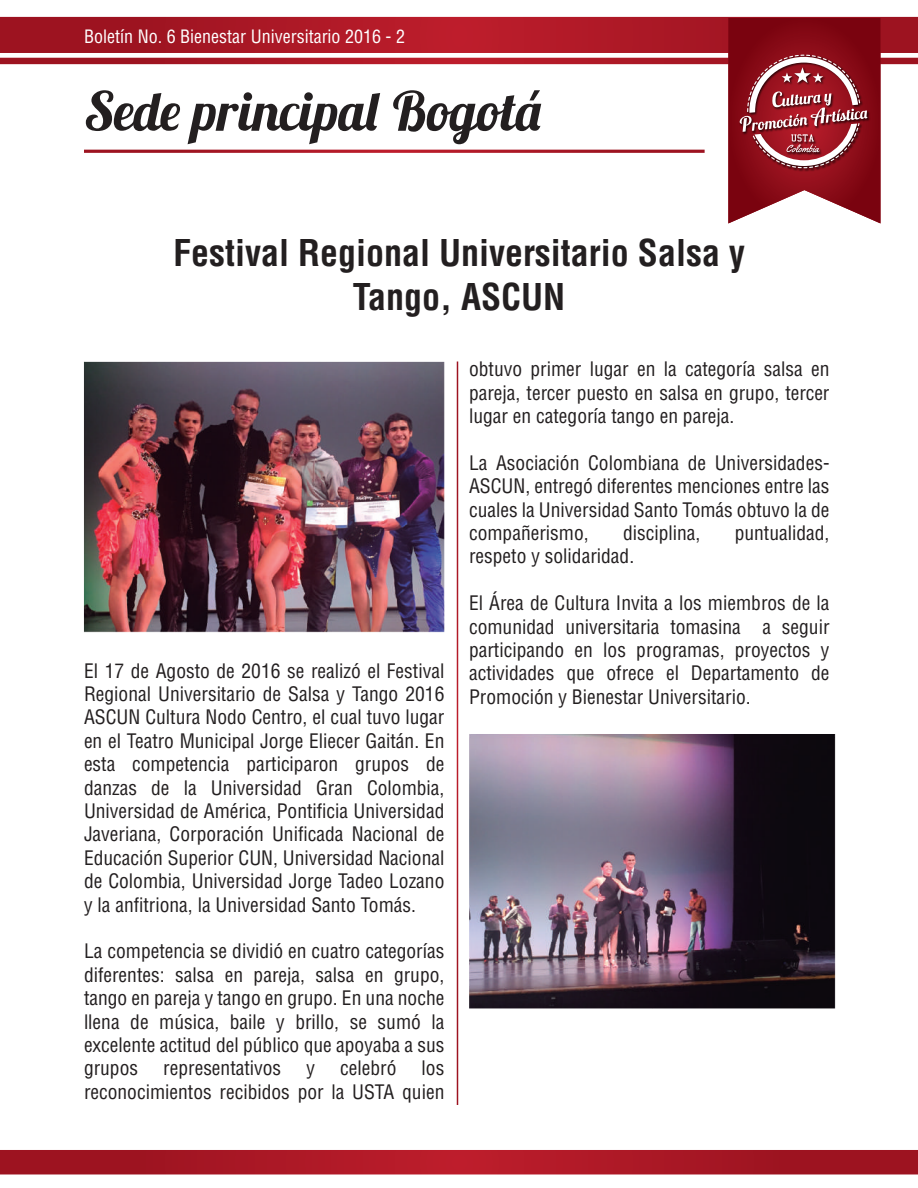
<style>
.page{position:relative;width:918px;height:1188px;background:#fff}
.page>*{position:absolute;margin:0;border:0;box-sizing:border-box;transform-origin:0 0}
.t1{font:54px "Lobster 1.3";color:#231f20}
.t2{font:700 condensed 36px/43.2px "Helvetica";color:#231f20;text-align:center}
.t3{font:condensed 19.5px/23.4px "Helvetica";color:#231f20;text-align:justify}
.t4{font:condensed 18px "Helvetica";color:#fff}
</style>
<div class="page">
<img style="left:73px;top:16px;width:845px;height:1159px">
<svg style="left:0;top:1150px;width:918px;height:24px;background:#a81624"></svg>
<svg style="left:0;top:17px;width:918px;height:206px"></svg>
<svg style="left:457px;top:362px;width:1px;height:743px"></svg>
<p class="t4" style="left:84px;top:25px;width:322px">Boletín No. 6 Bienestar Universitario 2016 - 2</p>
<h1 class="t1" style="left:84px;top:77px;width:460px">Sede principal Bogotá</h1>
<h2 class="t2" style="left:173px;top:232px;width:573px">Festival Regional Universitario Salsa y<br>Tango, ASCUN</h2>
<p class="t3" style="left:84px;top:659px;width:362px">El 17 de Agosto de 2016 se realizó el Festival Regional Universitario de Salsa y Tango 2016<br>ASCUN Cultura Nodo Centro, el cual tuvo lugar en el Teatro Municipal Jorge Eliecer Gaitán. En esta competencia participaron grupos de danzas de la Universidad Gran Colombia, Universidad de América, Pontificia Universidad Javeriana, Corporación Unificada Nacional de Educación Superior CUN, Universidad Nacional de Colombia, Universidad Jorge Tadeo Lozano y la anfitriona, la Universidad Santo Tomás.</p>
<p class="t3" style="left:84px;top:940px;width:362px">La competencia se dividió en cuatro categorías diferentes: salsa en pareja, salsa en grupo, tango en pareja y tango en grupo. En una noche llena de música, baile y brillo, se sumó la excelente actitud del público que apoyaba a sus grupos</p>
<p class="t3" style="left:163px;top:1057px;width:120px">representativos</p>
<p class="t3" style="left:306px;top:1057px;width:10px">y</p>
<p class="t3" style="left:340px;top:1057px;width:58px">celebró</p>
<p class="t3" style="left:84px;top:1057px;width:362px;text-align:right">los<br>reconocimientos recibidos por la USTA quien</p>
<p class="t3" style="left:469px;top:357px;width:362px">obtuvo primer lugar en la categoría salsa en pareja, tercer puesto en salsa en grupo, tercer lugar en categoría tango en pareja.</p>
<p class="t3" style="left:469px;top:451px;width:362px">La Asociación Colombiana de Universidades-ASCUN, entregó diferentes menciones entre las cuales la Universidad Santo Tomás obtuvo la de compañerismo,</p>
<p class="t3" style="left:623px;top:521px;width:79px">disciplina,</p>
<p class="t3" style="left:735px;top:521px;width:96px">puntualidad,</p>
<p class="t3" style="left:469px;top:544px;width:167px">respeto y solidaridad.</p>
<p class="t3" style="left:469px;top:591px;width:362px">El Área de Cultura Invita a los miembros de la comunidad universitaria tomasina a seguir participando en los programas, proyectos y actividades que ofrece el Departamento de Promoción y Bienestar Universitario.</p>
</div>
